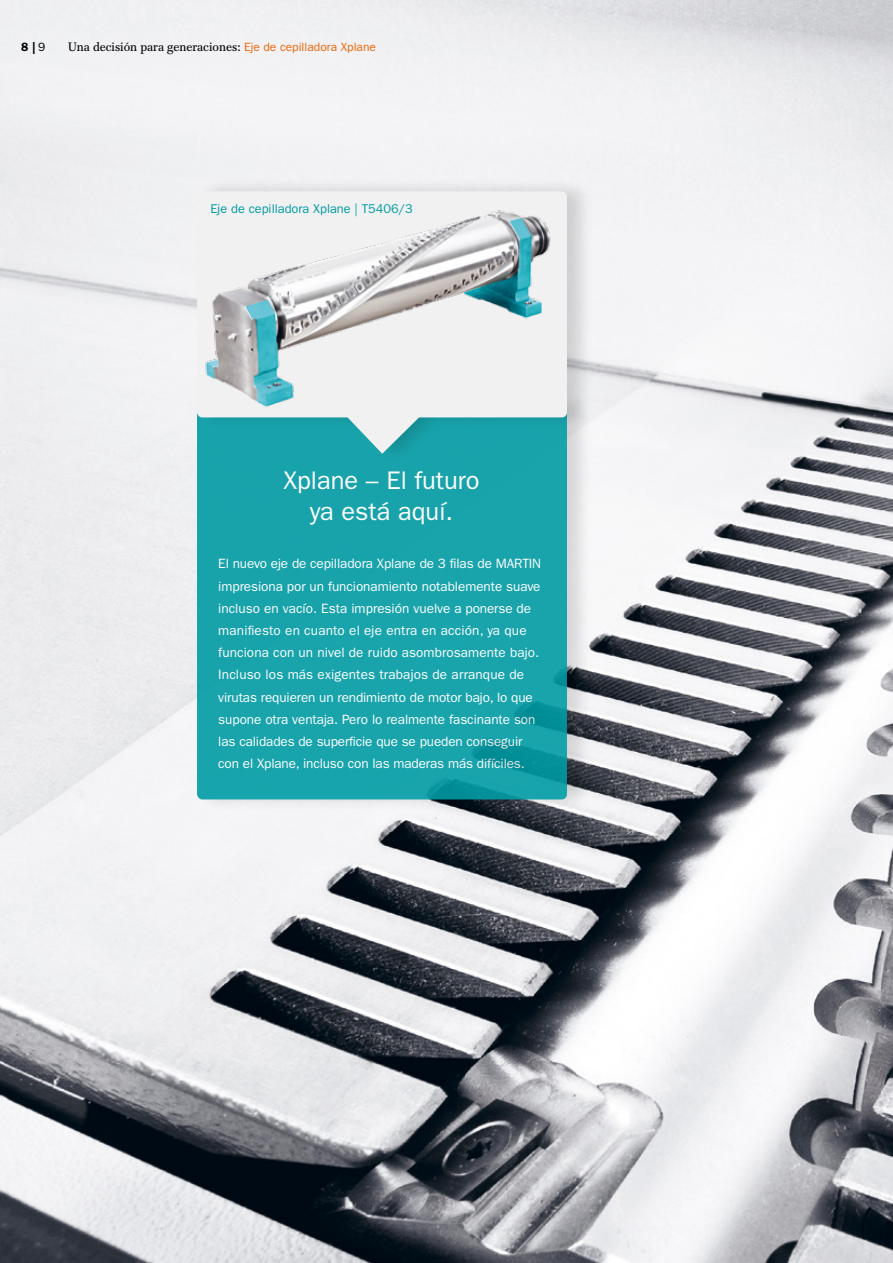
<style>
.page{position:relative;width:893px;height:1263px;background:#fff}
.page>*{position:absolute;margin:0;border:0;box-sizing:border-box;transform-origin:0 0}
.t1{font:25.5px/31.5px "ITC Franklin Gothic Std";color:#fff;text-align:center}
.t2{font:13.5px/22.2px "ITC Franklin Gothic Std";letter-spacing:-.005em;color:#fff}
.t3{font:12.75px "ITC Franklin Gothic Std";color:#009ba4}
.t4{font:12px "Franklin Antiqua BQ";color:#000}
.t5{font:600 12px "ITC Franklin Gothic Std";color:#000}
.s1{font-weight:400}
.s2{font-family:"ITC Franklin Gothic Std";color:#ec6608}
</style>
<div class="page">
<img style="left:0;top:0;width:893px;height:1263px">
<div style="left:196px;top:391px;width:398px;height:423px;background:#000;opacity:.15"></div>
<div style="left:197px;top:466px;width:370px;height:333px;background:#19a4ac"></div>
<div style="left:195px;top:177px;width:399px;height:289px;background:#000;opacity:.15"></div>
<svg style="left:197px;top:429px;width:370px;height:25px;fill:#18a3ac"></svg>
<img style="left:197px;top:191px;width:370px;height:238px">
<p class="t5" style="left:21px;top:39px;width:26px">8 | <span class="s1">9</span></p>
<p class="t4" style="left:68px;top:39px;width:309px">Una decisión para generaciones: <span class="s2">Eje de cepilladora Xplane</span></p>
<p class="t3" style="left:210px;top:201px;width:204px">Eje de cepilladora Xplane | T5406/3</p>
<h1 class="t1" style="left:283px;top:464px;width:198px">Xplane – El futuro ya está aquí.</h1>
<p class="t2" style="left:218px;top:553px;width:324px">El nuevo eje de cepilladora Xplane de 3 filas de MARTIN impresiona por un funcionamiento notablemente suave incluso en vacío. Esta impresión vuelve a ponerse de manifiesto en cuanto el eje entra en acción, ya que funciona con un nivel de ruido asombrosamente bajo.<br>Incluso los más exigentes trabajos de arranque de virutas requieren un rendimiento de motor bajo, lo que supone otra ventaja. Pero lo realmente fascinante son las calidades de superficie que se pueden conseguir con el Xplane, incluso con las maderas más difíciles.</p>
</div>
